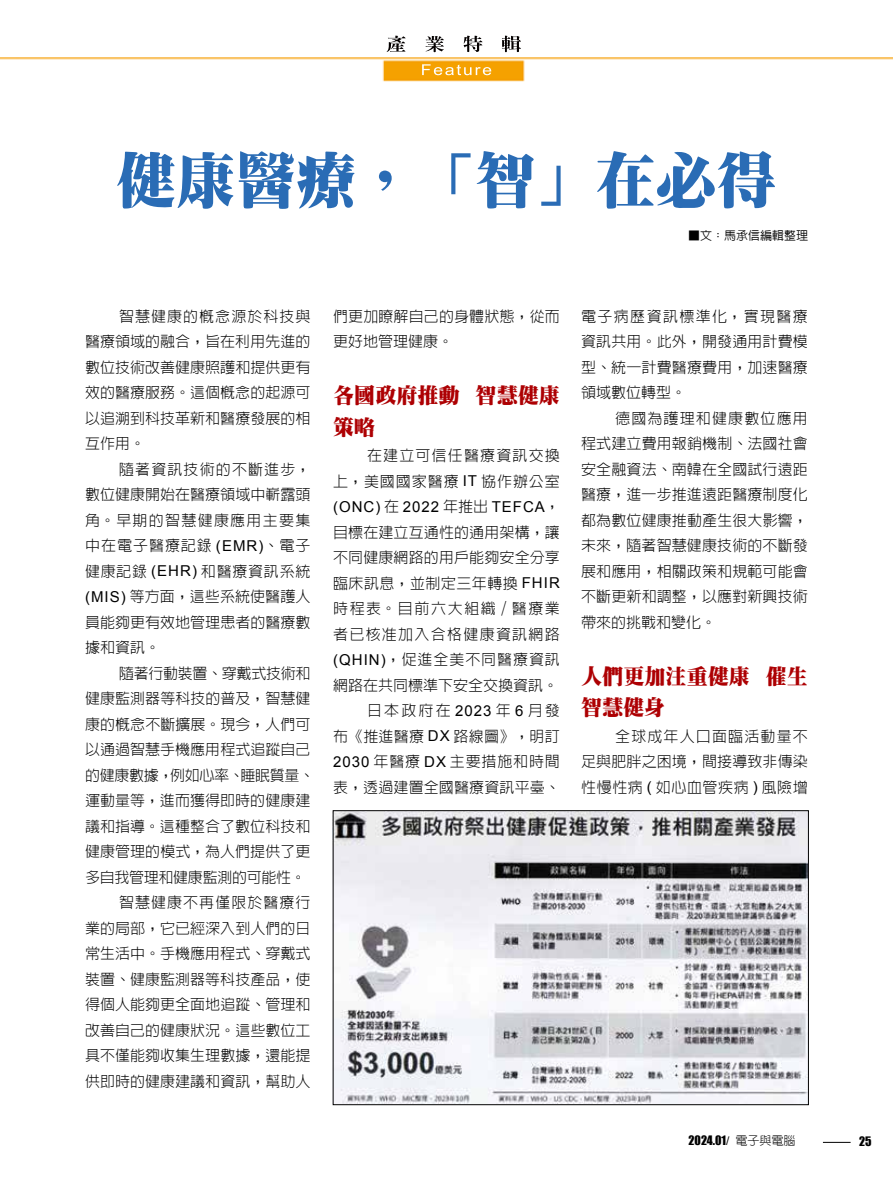
<style>
.page{position:relative;width:893px;height:1191px;background:#fff}
.page>*{position:absolute;margin:0;border:0;box-sizing:border-box;transform-origin:0 0}
.t1{font:900 60px "Inn Ming";color:#2a6cb5}
.t2{font:900 21px/31.5px "Inn Ming";letter-spacing:.005em;color:#ad0003}
.t3{font:300 15px/25.5px "Lin Gothic";letter-spacing:.005em;color:#000;text-align:justify}
.t4{font:300 15px "Lin Gothic";letter-spacing:-.02em;color:#000}
.t5{font:300 15px/25.5px "Lin Gothic";letter-spacing:.075em;color:#000;text-align:right}
.t6{font:15px "Arial";letter-spacing:.065em;color:#000}
.t7{font:300 15px "Lin Gothic";letter-spacing:.07em;color:#000}
.t8{font:12px "Impact";color:#000}
.t9{font:500 12px "Lin Gothic";color:#000}
.s1{font-weight:300}
.s2{font-family:"Arial";font-weight:400}
.s3{font-family:"Lin Gothic";font-weight:300}
.s4{font-family:"Arial"}
.s5{font-family:"New Gothic";font-weight:300}
</style>
<div class="page">
<img style="left:19px;top:35px;width:874px;height:47px">
<img style="left:422px;top:64px;width:69px;height:11px">
<img style="left:388px;top:36px;width:122px;height:16px">
<svg style="left:823px;top:1142px;width:28px;height:1px"></svg>
<img style="left:0;top:57px;width:19px;height:3px">
<img style="left:335px;top:812px;width:472px;height:291px">
<div style="left:333px;top:810px;width:476px;height:295px;border:1px solid #000"></div>
<h1 class="t1" style="left:116px;top:148px;width:662px">健康醫療，「智」在必得</h1>
<p class="t9" style="left:688px;top:229px;width:121px">■文<span class="s1">：</span>馬承信編輯整理</p>
<p class="t3" style="left:85px;top:303px;width:227px;text-indent:34px">智慧健康的概念源於科技與醫療領域的融合，旨在利用先進的數位技術改善健康照護和提供更有效的醫療服務。這個概念的起源可以追溯到科技革新和醫療發展的相互作用。</p>
<p class="t3" style="left:85px;top:456px;width:227px;text-indent:34px">隨著資訊技術的不斷進步，數位健康開始在醫療領域中嶄露頭角。早期的智慧健康應用主要集中在電子醫療記錄 <span class="s2">(EMR)</span>、電子健康記錄 <span class="s2">(EHR)</span> 和醫療資訊系統<span class="s2">(MIS)</span> 等方面，這些系統使醫護人員能夠更有效地管理患者的醫療數據和資訊。</p>
<p class="t4" style="left:119px;top:665px;width:193px">隨著行動裝置、穿戴式技術和</p>
<p class="t3" style="left:85px;top:686px;width:227px">健康監測器等科技的普及，智慧健</p>
<p class="t3" style="left:85px;top:711px;width:227px">康的概念不斷擴展。現今，人們可</p>
<p class="t3" style="left:85px;top:737px;width:227px">以通過智慧手機應用程式追蹤自己</p>
<p class="t4" style="left:85px;top:767px;width:231px">的健康數據，例如心率、睡眠質量、</p>
<p class="t3" style="left:85px;top:788px;width:227px">運動量等，進而獲得即時的健康建</p>
<p class="t3" style="left:85px;top:813px;width:227px">議和指導。這種整合了數位科技和</p>
<p class="t3" style="left:85px;top:839px;width:227px">健康管理的模式，為人們提供了更</p>
<p class="t4" style="left:85px;top:869px;width:222px">多自我管理和健康監測的可能性。</p>
<p class="t7" style="left:119px;top:895px;width:193px">智慧健康不再僅限於醫療行</p>
<p class="t3" style="left:85px;top:915px;width:227px">業的局部，它已經深入到人們的日</p>
<p class="t3" style="left:85px;top:941px;width:227px">常生活中。手機應用程式、穿戴式</p>
<p class="t3" style="left:85px;top:966px;width:227px">裝置、健康監測器等科技產品，使</p>
<p class="t3" style="left:85px;top:992px;width:227px">得個人能夠更全面地追蹤、管理和</p>
<p class="t3" style="left:85px;top:1017px;width:227px">改善自己的健康狀況。這些數位工</p>
<p class="t3" style="left:85px;top:1043px;width:227px">具不僅能夠收集生理數據，還能提</p>
<p class="t3" style="left:85px;top:1068px;width:227px">供即時的健康建議和資訊，幫助人</p>
<p class="t3" style="left:333px;top:303px;width:228px">們更加瞭解自己的身體狀態，從而更好地管理健康。</p>
<h2 class="t2" style="left:333px;top:379px;width:228px">各國政府推動 智慧健康策略</h2>
<p class="t5" style="left:333px;top:443px;width:228px">在建立可信任醫療資訊交換<br>上，美國國家醫療 <span class="s2">IT</span> 協作辦公室</p>
<p class="t6" style="left:333px;top:497px;width:228px">(ONC) <span class="s3">在</span> 2022 <span class="s3">年推出</span> TEFCA<span class="s3">，</span></p>
<p class="t3" style="left:333px;top:519px;width:228px;text-align:right">目標在建立互通性的通用架構，讓不同健康網路的用戶能夠安全分享臨床訊息，並制定三年轉換 <span class="s2">FHIR</span>時程表。目前六大組織 / 醫療業者已核准加入合格健康資訊網路<span class="s2">(QHIN)</span>，促進全美不同醫療資訊網路在共同標準下安全交換資訊。日本政府在 <span class="s2">2023</span> 年 <span class="s2">6</span> 月發<br>布《推進醫療 <span class="s2">DX</span> 路線圖》，明訂<br><span class="s2">2030</span> 年醫療 <span class="s2">DX</span> 主要措施和時間表，透過建置全國醫療資訊平臺、</p>
<p class="t3" style="left:581px;top:303px;width:228px">電子病歷資訊標準化，實現醫療資訊共用。此外，開發通用計費模型、統一計費醫療費用，加速醫療領域數位轉型。</p>
<p class="t3" style="left:581px;top:405px;width:228px;text-indent:34px">德國為護理和健康數位應用程式建立費用報銷機制、法國社會安全融資法、南韓在全國試行遠距醫療，進一步推進遠距醫療制度化都為數位健康推動產生很大影響，未來，隨著智慧健康技術的不斷發展和應用，相關政策和規範可能會不斷更新和調整，以應對新興技術帶來的挑戰和變化。</p>
<h2 class="t2" style="left:581px;top:660px;width:228px">人們更加注重健康 催生智慧健身</h2>
<p class="t3" style="left:581px;top:723px;width:228px;text-indent:34px">全球成年人口面臨活動量不足與肥胖之困境，間接導致非傳染性慢性病 <span class="s2">(</span> 如心血管疾病 <span class="s2">)</span> 風險增</p>
<p class="t8" style="left:689px;top:1131px;width:108px">2024.01<span class="s4">/</span> <span class="s5">電子與電腦</span></p>
<p class="t8" style="left:859px;top:1132px;width:14px">25</p>
</div>
